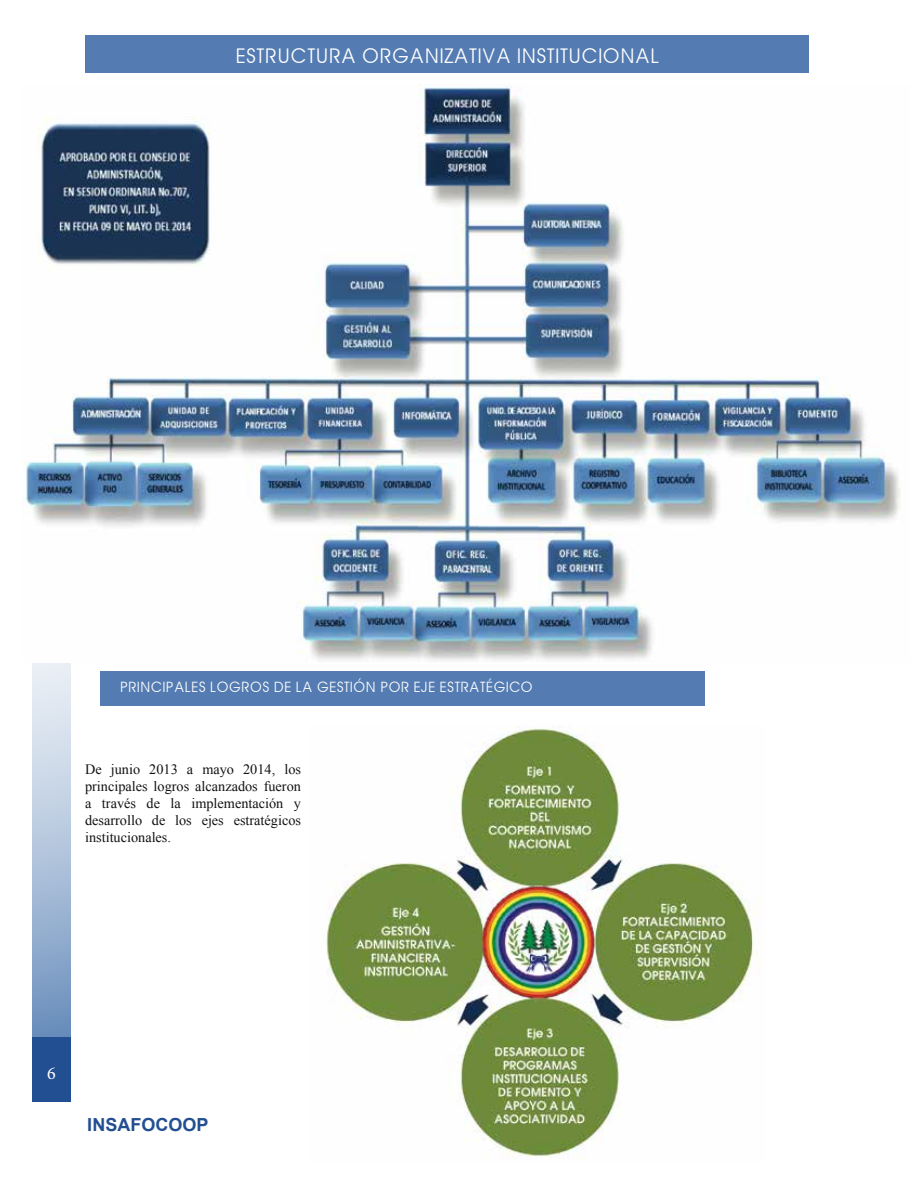
<style>
.page{position:relative;width:915px;height:1187px;background:#fff}
.page>*{position:absolute;margin:0;border:0;box-sizing:border-box;transform-origin:0 0}
.t1{font:20.25px "Avant Garde";color:#fff}
.t2{font:700 18px "Arial";color:#224e92}
.t3{font:18px "Minion Pro";color:#fff}
.t4{font:14.25px/17.1px "Times New Roman";color:#121212;text-align:justify}
.t5{font:14.25px "Avant Garde";color:#fff}
</style>
<div class="page">
<svg style="left:32px;top:663px;width:39px;height:374px;background:#afc3db"></svg>
<div style="left:32px;top:1037px;width:39px;height:64px;background:#224e92"></div>
<div style="left:85px;top:36px;width:723px;height:37px;background:#547cb2"></div>
<div style="left:100px;top:671px;width:605px;height:34px;background:#547cb2"></div>
<img style="left:326px;top:726px;width:430px;height:433px">
<img style="left:22px;top:84px;width:878px;height:577px">
<h1 class="t1" style="left:235px;top:44px;width:425px">ESTRUCTURA ORGANIZATIVA INSTITUCIONAL</h1>
<p class="t5" style="left:120px;top:677px;width:414px">PRINCIPALES LOGROS DE LA GESTIÓN POR EJE ESTRATÉGICO</p>
<p class="t4" style="left:85px;top:760px;width:217px">De junio 2013 a mayo 2014, los principales logros alcanzados fueron a través de la implementación y desarrollo de los ejes estratégicos institucionales.</p>
<p class="t3" style="left:47px;top:1061px;width:10px">6</p>
<p class="t2" style="left:87px;top:1112px;width:123px">INSAFOCOOP</p>
</div>
